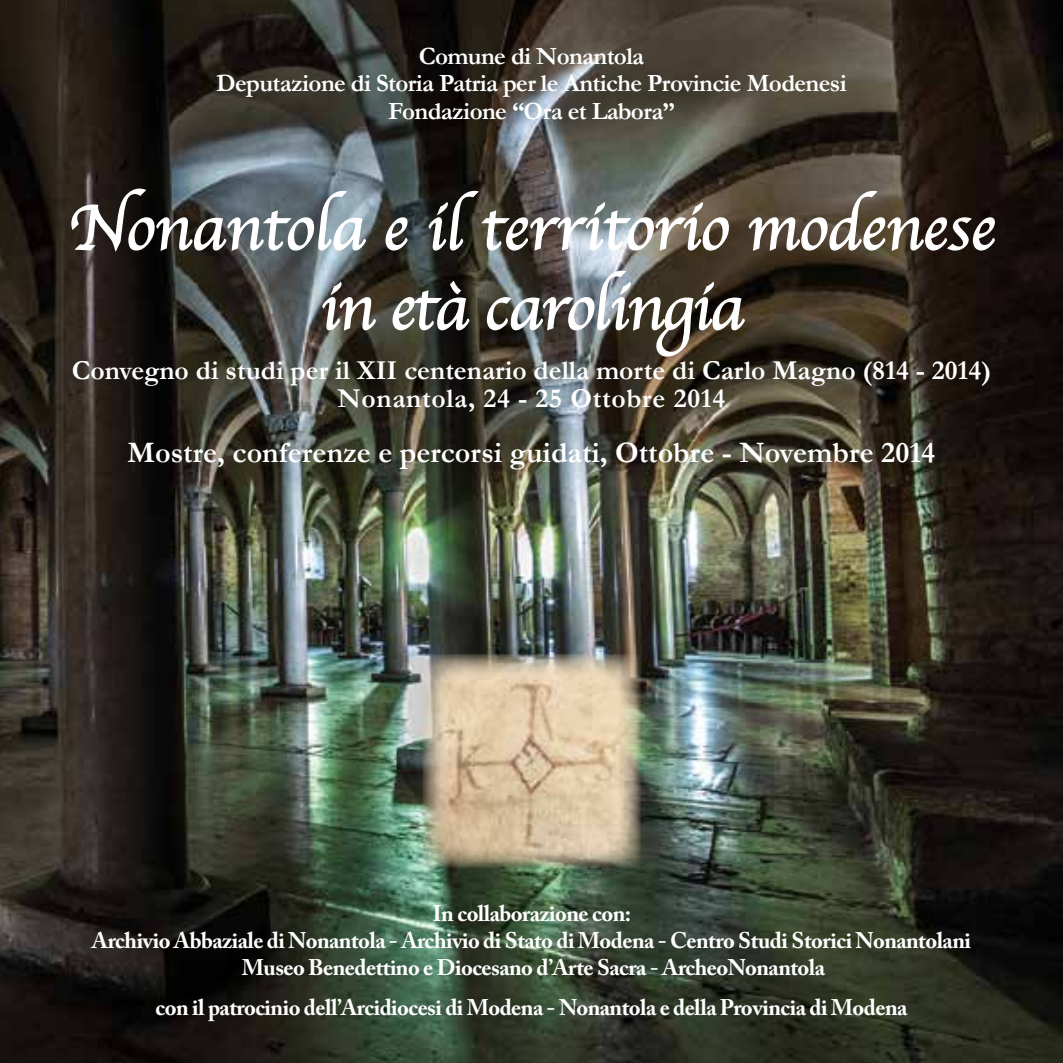
<style>
.page{position:relative;width:1063px;height:1063px;background:#fff}
.page>*{position:absolute;margin:0;border:0;box-sizing:border-box;transform-origin:0 0}
.t1{font:66.5px/79.8px "Apple Chancery";letter-spacing:-.005em;color:#fff;text-align:center}
.t2{font:700 30px "Garamond";color:#fff}
.t3{font:700 27.5px/27.5px "Garamond";color:#fff;text-align:center}
.t4{font:700 25px/27.5px "Garamond";letter-spacing:-.025em;color:#fff;text-align:center}
.t5{font:700 22.5px/27px "Adobe Caslon Pro";letter-spacing:-.025em;color:#fff;text-align:center}
</style>
<div class="page">
<img style="left:0;top:0;width:1063px;height:1063px">
<svg style="left:71px;top:188px;width:296px;height:66px"></svg>
<svg style="left:385px;top:217px;width:23px;height:34px"></svg>
<svg style="left:428px;top:190px;width:302px;height:61px"></svg>
<svg style="left:748px;top:190px;width:248px;height:62px"></svg>
<svg style="left:322px;top:275px;width:55px;height:57px"></svg>
<svg style="left:392px;top:279px;width:78px;height:52px"></svg>
<img style="left:486px;top:270px;width:259px;height:87px">
<img style="left:423px;top:654px;width:217px;height:213px">
<p class="t4" style="left:216px;top:42px;width:632px">Comune di Nonantola<br>Deputazione di Storia Patria per le Antiche Provincie Modenesi<br>Fondazione “Ora et Labora”</p>
<h1 class="t1" style="left:68px;top:187px;width:928px">Nonantola e il territorio modenese in età carolingia</h1>
<p class="t3" style="left:72px;top:357px;width:921px">Convegno di studi per il XII centenario della morte di Carlo Magno (814 - 2014)<br>Nonantola, 24 - 25 Ottobre 2014</p>
<h2 class="t2" style="left:128px;top:435px;width:809px">Mostre, conferenze e percorsi guidati, Ottobre - Novembre 2014</h2>
<p class="t5" style="left:92px;top:900px;width:881px">In collaborazione con:<br>Archivio Abbaziale di Nonantola - Archivio di Stato di Modena - Centro Studi Storici Nonantolani<br>Museo Benedettino e Diocesano d’Arte Sacra - ArcheoNonantola</p>
<p class="t5" style="left:156px;top:994px;width:753px">con il patrocinio dell’Arcidiocesi di Modena - Nonantola e della Provincia di Modena</p>
</div>
